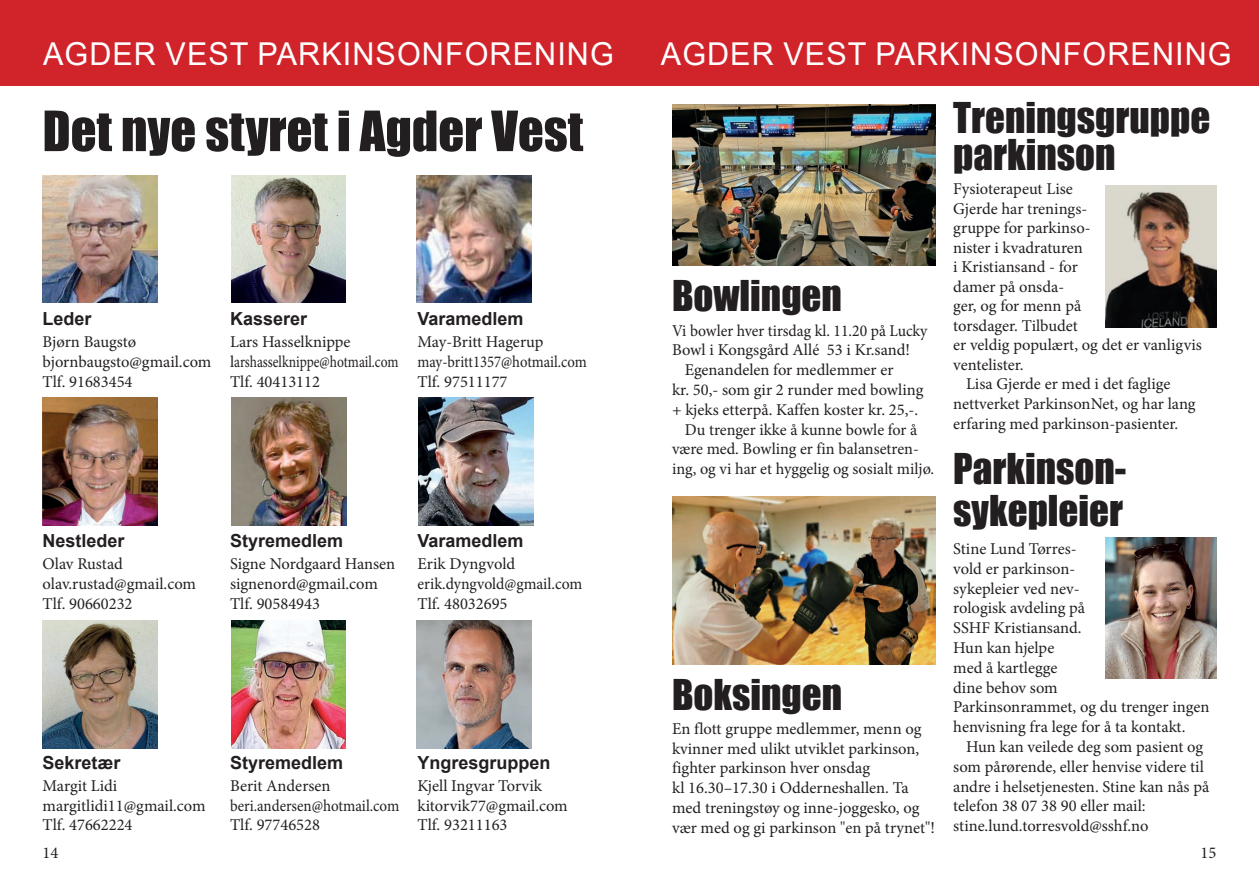
<style>
.page{position:relative;width:1259px;height:893px;background:#fff}
.page>*{position:absolute;margin:0;border:0;box-sizing:border-box;transform-origin:0 0}
.t1{font:51.3px "Impact";color:#231f20}
.t2{font:39px/37.5px "Impact";color:#231f20}
.t3{font:31.5px "Arial";letter-spacing:.035em;color:#fff}
.t4{font:700 18px "Arial";color:#231f20}
.t5{font:16.5px/19.8px "Minion Pro";color:#231f20}
.t6{font:16.5px "Minion Pro";color:#231f20;scale:.95 1}
</style>
<div class="page">
<div style="left:0;top:0;width:1259px;height:85px;background:#d1232a"></div>
<img style="left:43px;top:175px;width:114px;height:128px">
<img style="left:231px;top:175px;width:115px;height:128px">
<img style="left:417px;top:175px;width:114px;height:128px">
<img style="left:43px;top:398px;width:114px;height:127px">
<img style="left:231px;top:398px;width:115px;height:127px">
<img style="left:418px;top:398px;width:115px;height:127px">
<img style="left:43px;top:621px;width:114px;height:127px">
<img style="left:231px;top:621px;width:115px;height:127px">
<img style="left:417px;top:621px;width:114px;height:127px">
<img style="left:672px;top:104px;width:263px;height:161px">
<img style="left:672px;top:497px;width:263px;height:167px">
<img style="left:1106px;top:185px;width:110px;height:142px">
<img style="left:1106px;top:538px;width:110px;height:140px">
<h3 class="t3" style="left:43px;top:33px;width:572px">AGDER VEST PARKINSONFORENING</h3>
<h3 class="t3" style="left:661px;top:33px;width:572px">AGDER VEST PARKINSONFORENING</h3>
<h1 class="t1" style="left:43px;top:91px;width:542px">Det nye styret i Agder Vest</h1>
<p class="t4" style="left:43px;top:306px;width:51px">Leder</p>
<p class="t5" style="left:43px;top:332px;width:170px">Bjørn Baugstø bjornbaugsto@gmail.com<br>Tlf. 91683454</p>
<p class="t4" style="left:230px;top:306px;width:79px">Kasserer</p>
<p class="t5" style="left:230px;top:332px;width:170px">Lars Hasselknippe larshasselknippe@hotmail.com<br>Tlf. 40413112</p>
<p class="t4" style="left:417px;top:306px;width:108px">Varamedlem</p>
<p class="t5" style="left:417px;top:332px;width:171px">May-Britt Hagerup may-britt1357@hotmail.com<br>Tlf. 97511177</p>
<p class="t4" style="left:43px;top:528px;width:84px">Nestleder</p>
<p class="t5" style="left:43px;top:554px;width:155px">Olav Rustad olav.rustad@gmail.com<br>Tlf. 90660232</p>
<p class="t4" style="left:230px;top:528px;width:115px">Styremedlem</p>
<p class="t5" style="left:230px;top:554px;width:167px">Signe Nordgaard Hansen signenord@gmail.com<br>Tlf. 90584943</p>
<p class="t4" style="left:417px;top:528px;width:108px">Varamedlem</p>
<p class="t5" style="left:417px;top:554px;width:166px">Erik Dyngvold erik.dyngvold@gmail.com<br>Tlf. 48032695</p>
<p class="t4" style="left:43px;top:750px;width:80px">Sekretær</p>
<p class="t5" style="left:43px;top:776px;width:165px">Margit Lidi margitlidi11@gmail.com<br>Tlf. 47662224</p>
<p class="t5" style="left:43px;top:843px;width:17px">14</p>
<p class="t4" style="left:230px;top:750px;width:115px">Styremedlem</p>
<p class="t5" style="left:230px;top:776px;width:171px">Berit Andersen beri.andersen@hotmail.com<br>Tlf. 97746528</p>
<p class="t4" style="left:417px;top:750px;width:135px">Yngresgruppen</p>
<p class="t5" style="left:417px;top:776px;width:152px">Kjell Ingvar Torvik kitorvik77@gmail.com<br>Tlf. 93211163</p>
<h2 class="t2" style="left:953px;top:98px;width:258px">Treningsgruppe parkinson</h2>
<p class="t5" style="left:953px;top:179px;width:121px">Fysioterapeut Lise</p>
<p class="t5" style="left:953px;top:199px;width:135px">Gjerde har trenings-</p>
<p class="t5" style="left:953px;top:218px;width:139px">gruppe for parkinso-</p>
<p class="t5" style="left:953px;top:238px;width:131px">nister i kvadraturen</p>
<p class="t5" style="left:953px;top:257px;width:126px">i Kristiansand - for</p>
<p class="t5" style="left:953px;top:277px;width:113px">damer på onsda-</p>
<p class="t5" style="left:953px;top:296px;width:130px">ger, og for menn på</p>
<p class="t5" style="left:953px;top:316px;width:126px">torsdager. Tilbudet</p>
<p class="t5" style="left:953px;top:335px;width:250px">er veldig populært, og det er vanligvis</p>
<p class="t5" style="left:953px;top:355px;width:72px">ventelister.</p>
<p class="t5" style="left:966px;top:374px;width:206px">Lisa Gjerde er med i det faglige</p>
<p class="t5" style="left:953px;top:394px;width:244px">nettverket ParkinsonNet, og har lang</p>
<p class="t5" style="left:953px;top:414px;width:226px">erfaring med parkinson-pasienter.</p>
<h2 class="t2" style="left:672px;top:276px;width:171px">Bowlingen</h2>
<p class="t6" style="left:672px;top:319px;width:270px">Vi bowler hver tirsdag kl. 11.20 på Lucky</p>
<p class="t5" style="left:672px;top:340px;width:239px">Bowl i Kongsgård Allé 53 i Kr.sand!</p>
<p class="t5" style="left:685px;top:360px;width:210px">Egenandelen for medlemmer er</p>
<p class="t5" style="left:672px;top:380px;width:253px">kr. 50,- som gir 2 runder med bowling</p>
<p class="t5" style="left:672px;top:400px;width:247px">+ kjeks etterpå. Kaffen koster kr. 25,-.</p>
<p class="t5" style="left:685px;top:419px;width:234px">Du trenger ikke å kunne bowle for å</p>
<p class="t5" style="left:672px;top:439px;width:248px">være med. Bowling er fin balansetren-</p>
<p class="t5" style="left:672px;top:459px;width:264px">ing, og vi har et hyggelig og sosialt miljø.</p>
<h2 class="t2" style="left:953px;top:446px;width:175px;line-height:42px">Parkinson&shy;sykepleier</h2>
<p class="t5" style="left:953px;top:539px;width:258px">Stine Lund Tørres-<br>vold er parkinson-<br>sykepleier ved nev-<br>rologisk avdeling på<br>SSHF Kristiansand.<br>Hun kan hjelpe<br>med å kartlegge<br>dine behov som<br>Parkinsonrammet, og du trenger ingen henvisning fra lege for å ta kontakt.</p>
<p class="t5" style="left:953px;top:737px;width:258px;text-indent:13px">Hun kan veilede deg som pasient og som pårørende, eller henvise videre til andre i helsetjenesten. Stine kan nås på telefon 38 07 38 90 eller mail: stine.lund.torresvold@sshf.no</p>
<h2 class="t2" style="left:672px;top:675px;width:172px">Boksingen</h2>
<p class="t5" style="left:672px;top:719px;width:264px">En flott gruppe medlemmer, menn og kvinner med ulikt utviklet parkinson, fighter parkinson hver onsdag<br>kl 16.30–17.30 i Odderneshallen. Ta med treningstøy og inne-joggesko, og vær med og gi parkinson "en på trynet"!</p>
<p class="t5" style="left:1200px;top:843px;width:17px">15</p>
</div>
